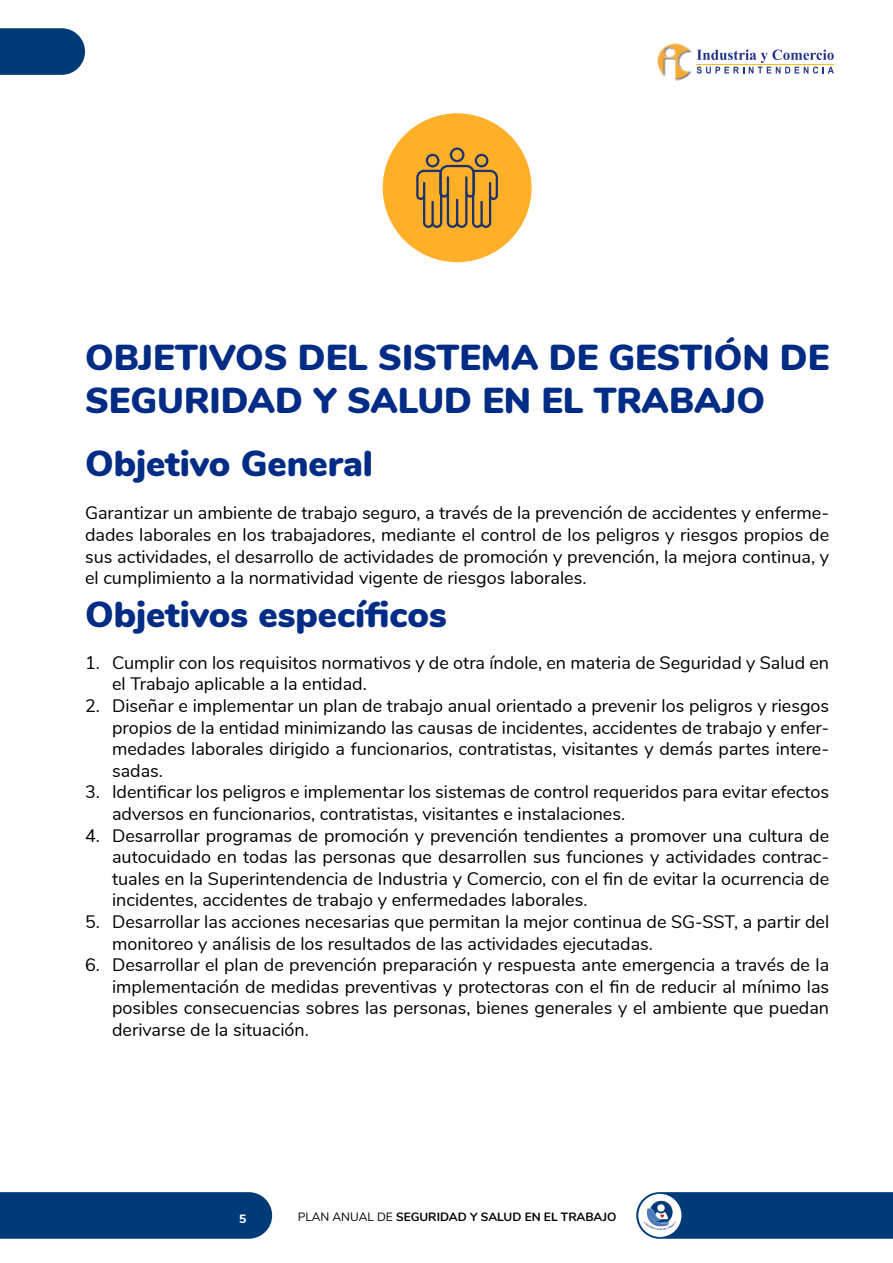
<style>
.page{position:relative;width:893px;height:1263px;background:#fff}
.page>*{position:absolute;margin:0;border:0;box-sizing:border-box;transform-origin:0 0}
.t1{font:900 36px/43.2px "Nunito";color:#002c86}
.t2{font:18px/21.6px "Nunito";color:#000;text-align:justify}
.t3{font:700 12px "Nunito";color:#000}
.t4{font:800 12px "Nunito";color:#fff}
.s1{font-weight:400}
</style>
<div class="page">
<div style="left:383px;top:113px;width:148px;height:149px;background:#ffaf28;border-radius:50%"></div>
<svg style="left:416px;top:147px;width:82px;height:81px"></svg>
<div style="left:0;top:1192px;width:272px;height:47px;background:#003b78"></div>
<svg style="left:0;top:28px;width:85px;height:47px"></svg>
<img style="left:657px;top:43px;width:35px;height:38px">
<svg style="left:697px;top:50px;width:137px;height:24px"></svg>
<svg style="left:636px;top:1192px;width:257px;height:47px"></svg>
<h1 class="t1" style="left:85px;top:334px;width:746px">OBJETIVOS DEL SISTEMA DE GESTIÓN DE<br>SEGURIDAD Y SALUD EN EL TRABAJO</h1>
<h1 class="t1" style="left:85px;top:440px;width:289px">Objetivo General</h1>
<p class="t2" style="left:85px;top:501px;width:746px">Garantizar un ambiente de trabajo seguro, a través de la prevención de accidentes y enferme&shy;dades laborales en los trabajadores, mediante el control de los peligros y riesgos propios de sus actividades, el desarrollo de actividades de promoción y prevención, la mejora continua, y el cumplimiento a la normatividad vigente de riesgos laborales.</p>
<h1 class="t1" style="left:85px;top:591px;width:363px">Objetivos específicos</h1>
<p class="t2" style="left:112px;top:651px;width:719px;text-indent:-27px">1. Cumplir con los requisitos normativos y de otra índole, en materia de Seguridad y Salud en el Trabajo aplicable a la entidad.</p>
<p class="t2" style="left:112px;top:694px;width:719px;text-indent:-27px">2. Diseñar e implementar un plan de trabajo anual orientado a prevenir los peligros y riesgos propios de la entidad minimizando las causas de incidentes, accidentes de trabajo y enfer&shy;medades laborales dirigido a funcionarios, contratistas, visitantes y demás partes intere&shy;sadas.</p>
<p class="t2" style="left:112px;top:780px;width:719px;text-indent:-27px">3. Identificar los peligros e implementar los sistemas de control requeridos para evitar efectos adversos en funcionarios, contratistas, visitantes e instalaciones.</p>
<p class="t2" style="left:112px;top:823px;width:719px;text-indent:-27px">4. Desarrollar programas de promoción y prevención tendientes a promover una cultura de autocuidado en todas las personas que desarrollen sus funciones y actividades contrac&shy;tuales en la Superintendencia de Industria y Comercio, con el fin de evitar la ocurrencia de incidentes, accidentes de trabajo y enfermedades laborales.</p>
<p class="t2" style="left:112px;top:910px;width:719px;text-indent:-27px">5. Desarrollar las acciones necesarias que permitan la mejor continua de SG-SST, a partir del monitoreo y análisis de los resultados de las actividades ejecutadas.</p>
<p class="t2" style="left:112px;top:953px;width:719px;text-indent:-27px">6. Desarrollar el plan de prevención preparación y respuesta ante emergencia a través de la implementación de medidas preventivas y protectoras con el fin de reducir al mínimo las posibles consecuencias sobres las personas, bienes generales y el ambiente que puedan derivarse de la situación.</p>
<p class="t4" style="left:239px;top:1210px;width:9px">5</p>
<p class="t3" style="left:298px;top:1208px;width:320px"><span class="s1">PLAN ANUAL DE</span> SEGURIDAD Y SALUD EN EL TRABAJO</p>
</div>
